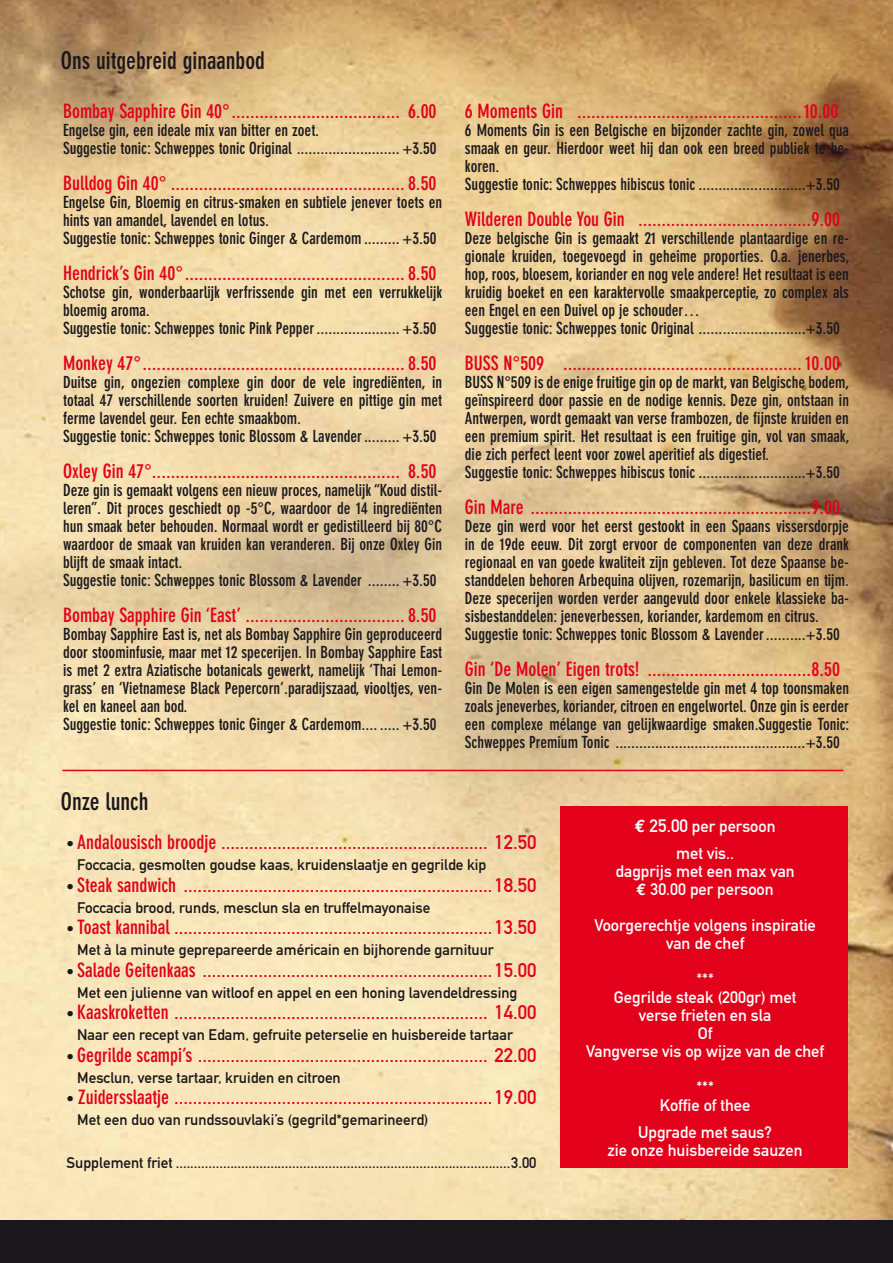
<style>
.page{position:relative;width:893px;height:1263px;background:#fff}
.page>*{position:absolute;margin:0;border:0;box-sizing:border-box;transform-origin:0 0}
.t1{font:700 condensed 24px "DIN Neuzeit Grotesk";color:#1a171c}
.t2{font:700 condensed 19.5px "DIN Neuzeit Grotesk";color:#e2001a}
.t3{font:19.5px "DIN Mittelschrift";color:#e2001a}
.t4{font:700 condensed 16.5px/18px "DIN Neuzeit Grotesk";color:#1a171c}
.t5{font:16.5px/18px "DIN Mittelschrift";color:#fff;text-align:center}
.t6{font:15.15px "DIN Mittelschrift";color:#1a171c}
.s1{font-size:15.15px;color:#1a171c}
.s2{font-family:"DIN Neuzeit Grotesk";font-weight:700;font-stretch:condensed}
.s3{font-family:"Euro Mono";font-weight:700;font-size:17.85px}
.s4{font-size:17.85px}
.s5{font-family:"Euro Mono";font-weight:700}
</style>
<div class="page">
<img style="left:0;top:0;width:893px;height:1220px">
<div style="left:0;top:1220px;width:893px;height:43px;background:#1a171c"></div>
<div style="left:560px;top:806px;width:288px;height:362px;background:#e2001a"></div>
<hr style="left:62px;top:770px;width:781px;height:1px;background:#e2001a">
<h1 class="t1" style="left:61px;top:46px;width:205px">Ons uitgebreid ginaanbod</h1>
<p class="t2" style="left:63px;top:99px;width:375px">Bombay Sapphire Gin 40°.................................... 6.00</p>
<p class="t4" style="left:63px;top:120px;width:375px">Engelse gin, een ideale mix van bitter en zoet.<br>Suggestie tonic: Schweppes tonic Original .......................... +3.50</p>
<p class="t2" style="left:63px;top:171px;width:375px">Bulldog Gin 40° .................................................. 8.50</p>
<p class="t4" style="left:63px;top:192px;width:381px">Engelse Gin, Bloemig en citrus-smaken en subtiele jenever toets en hints van amandel, lavendel en lotus.<br>Suggestie tonic: Schweppes tonic Ginger &amp; Cardemom ......... +3.50</p>
<p class="t2" style="left:63px;top:261px;width:375px">Hendrick’s Gin 40°............................................... 8.50</p>
<p class="t4" style="left:63px;top:282px;width:381px">Schotse gin, wonderbaarlijk verfrissende gin met een verrukkelijk bloemig aroma.<br>Suggestie tonic: Schweppes tonic Pink Pepper..................... +3.50</p>
<p class="t2" style="left:63px;top:351px;width:375px">Monkey 47°........................................................ 8.50</p>
<p class="t4" style="left:63px;top:372px;width:381px">Duitse gin, ongezien complexe gin door de vele ingrediënten, in totaal 47 verschillende soorten kruiden! Zuivere en pittige gin met ferme lavendel geur. Een echte smaakbom.<br>Suggestie tonic: Schweppes tonic Blossom &amp; Lavender......... +3.50</p>
<p class="t2" style="left:63px;top:459px;width:375px">Oxley Gin 47°..................................................... 8.50</p>
<p class="t4" style="left:63px;top:480px;width:381px">Deze gin is gemaakt volgens een nieuw proces, namelijk “Koud distil&shy;leren”. Dit proces geschiedt op -5°C, waardoor de 14 ingrediënten hun smaak beter behouden. Normaal wordt er gedistilleerd bij 80°C waardoor de smaak van kruiden kan veranderen. Bij onze Oxley Gin blijft de smaak intact.<br>Suggestie tonic: Schweppes tonic Blossom &amp; Lavender ........ +3.50</p>
<p class="t2" style="left:63px;top:603px;width:375px">Bombay Sapphire Gin ‘East’ .................................. 8.50</p>
<p class="t4" style="left:63px;top:624px;width:381px">Bombay Sapphire East is, net als Bombay Sapphire Gin geproduceerd door stoominfusie, maar met 12 specerijen. In Bombay Sapphire East is met 2 extra Aziatische botanicals gewerkt, namelijk ‘Thai Lemon&shy;grass’ en ‘Vietnamese Black Pepercorn’.paradijszaad, viooltjes, ven&shy;kel en kaneel aan bod.<br>Suggestie tonic: Schweppes tonic Ginger &amp; Cardemom.... ..... +3.50</p>
<h1 class="t1" style="left:61px;top:788px;width:89px">Onze lunch</h1>
<p class="t2" style="left:465px;top:99px;width:375px">6 Moments Gin ................................................10.00</p>
<p class="t4" style="left:465px;top:121px;width:386px">6 Moments Gin is een Belgische en bijzonder zachte gin, zowel qua smaak en geur. Hierdoor weet hij dan ook een breed publiek te be&shy;koren.<br>Suggestie tonic: Schweppes hibiscus tonic ...........................+3.50</p>
<p class="t2" style="left:465px;top:207px;width:377px">Wilderen Double You Gin .....................................9.00</p>
<p class="t4" style="left:465px;top:229px;width:386px">Deze belgische Gin is gemaakt 21 verschillende plantaardige en re&shy;gionale kruiden, toegevoegd in geheime proporties. O.a. jenerbes, hop, roos, bloesem, koriander en nog vele andere! Het resultaat is een kruidig boeket en een karaktervolle smaakperceptie, zo complex als een Engel en een Duivel op je schouder…<br>Suggestie tonic: Schweppes tonic Original ...........................+3.50</p>
<p class="t2" style="left:465px;top:351px;width:377px">BUSS N°509 ................................................... 10.00</p>
<p class="t4" style="left:465px;top:373px;width:386px">BUSS N°509 is de enige fruitige gin op de markt, van Belgische bodem, geïnspireerd door passie en de nodige kennis. Deze gin, ontstaan in Antwerpen, wordt gemaakt van verse frambozen, de fijnste kruiden en een premium spirit. Het resultaat is een fruitige gin, vol van smaak, die zich perfect leent voor zowel aperitief als digestief.<br>Suggestie tonic: Schweppes hibiscus tonic ...........................+3.50</p>
<p class="t2" style="left:465px;top:495px;width:377px">Gin Mare ............................................................9.00</p>
<p class="t4" style="left:465px;top:517px;width:386px">Deze gin werd voor het eerst gestookt in een Spaans vissersdorpje in de 19de eeuw. Dit zorgt ervoor de componenten van deze drank regionaal en van goede kwaliteit zijn gebleven. Tot deze Spaanse be&shy;standdelen behoren Arbequina olijven, rozemarijn, basilicum en tijm.<br>Deze specerijen worden verder aangevuld door enkele klassieke ba&shy;sisbestanddelen: jeneverbessen, koriander, kardemom en citrus.<br>Suggestie tonic: Schweppes tonic Blossom &amp; Lavender..........+3.50</p>
<p class="t2" style="left:465px;top:657px;width:377px">Gin ‘De Molen’ Eigen trots! ...................................8.50</p>
<p class="t4" style="left:465px;top:679px;width:386px;text-align:justify">Gin De Molen is een eigen samengestelde gin met 4 top toonsmaken zoals jeneverbes, koriander, citroen en engelwortel. Onze gin is eerder een complexe mélange van gelijkwaardige smaken.Suggestie Tonic:<br>Schweppes Premium Tonic ................................................+3.50</p>
<p class="t3" style="left:67px;top:831px;width:471px"><span class="s1">•</span> <span class="s2">Andalousisch broodje</span> ......................................................... 12.50</p>
<p class="t6" style="left:77px;top:856px;width:411px">Foccacia, gesmolten goudse kaas, kruidenslaatje en gegrilde kip</p>
<p class="t3" style="left:67px;top:873px;width:471px"><span class="s1">•</span> <span class="s2">Steak sandwich</span> ..................................................................18.50</p>
<p class="t6" style="left:77px;top:899px;width:354px">Foccacia brood, runds, mesclun sla en truffelmayonaise</p>
<p class="t3" style="left:67px;top:916px;width:471px"><span class="s1">•</span> <span class="s2">Toast kannibal</span> ....................................................................13.50</p>
<p class="t6" style="left:77px;top:941px;width:418px">Met à la minute geprepareerde américain en bijhorende garnituur</p>
<p class="t3" style="left:67px;top:958px;width:471px"><span class="s1">•</span> <span class="s2">Salade Geitenkaas</span> ..............................................................15.00</p>
<p class="t6" style="left:77px;top:984px;width:442px">Met een julienne van witloof en appel en een honing lavendeldressing</p>
<p class="t3" style="left:67px;top:1001px;width:471px"><span class="s1">•</span> <span class="s2">Kaaskroketten</span> ................................................................... 14.00</p>
<p class="t6" style="left:77px;top:1026px;width:437px">Naar een recept van Edam, gefruite peterselie en huisbereide tartaar</p>
<p class="t3" style="left:67px;top:1043px;width:471px"><span class="s1">•</span> <span class="s2">Gegrilde scampi’s</span> .............................................................. 22.00</p>
<p class="t6" style="left:77px;top:1069px;width:265px">Mesclun, verse tartaar, kruiden en citroen</p>
<p class="t3" style="left:67px;top:1086px;width:471px"><span class="s1">•</span> <span class="s2">Zuidersslaatje</span> ....................................................................19.00</p>
<p class="t6" style="left:77px;top:1111px;width:353px">Met een duo van rundssouvlaki’s (gegrild*gemarineerd)</p>
<p class="t6" style="left:67px;top:1154px;width:471px">Supplement friet ............................................................................................3.00</p>
<p class="t5" style="left:635px;top:813px;width:142px;line-height:27px"><span class="s3">E</span> <span class="s4">25.00</span> per persoon met vis..</p>
<p class="t5" style="left:615px;top:862px;width:181px">dagprijs met een max van<br><span class="s5">E</span> 30.00 per persoon</p>
<p class="t5" style="left:594px;top:916px;width:223px">Voorgerechtje volgens inspiratie van de chef</p>
<p class="t5" style="left:586px;top:970px;width:239px">***<br>Gegrilde steak (200gr) met<br>verse frieten en sla<br>Of<br>Vangverse vis op wijze van de chef</p>
<p class="t5" style="left:660px;top:1078px;width:92px">***<br>Koffie of thee</p>
<p class="t5" style="left:608px;top:1123px;width:197px">Upgrade met saus?<br>zie onze huisbereide sauzen</p>
</div>
